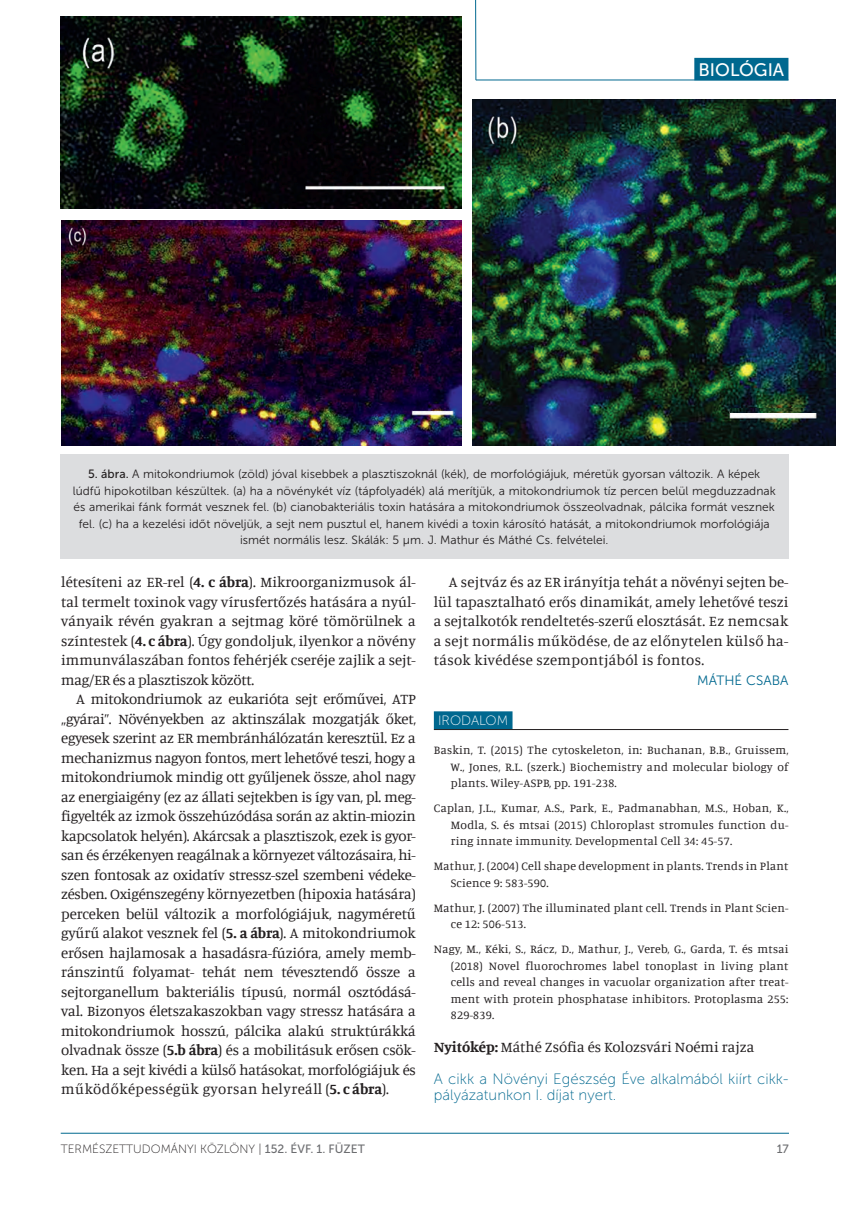
<style>
.page{position:relative;width:854px;height:1207px;background:#fff}
.page>*{position:absolute;margin:0;border:0;box-sizing:border-box;transform-origin:0 0}
.Rovat{font:18px "Museo Sans 500";color:#fff}
.t1{font:15px/19.5px "Manuale";color:#231f20;text-align:justify}
.t2{font:15px/16.5px "Museo Sans 100";color:#00688f}
.Szerző{font:13.5px "Museo Sans 300";color:#00688f}
.Jegyzetek_cím{font:13.5px "Museo Sans 100";color:#fff}
.t3{font:12px/16.5px "Manuale";letter-spacing:.02em;color:#231f20;text-align:justify}
.Képaláírás{font:12px/16.5px "Museo Sans 300";color:#231f20;text-align:center}
.t4{font:12px "Museo Sans 100";color:#231f20}
.t5{font:12px "Museo Sans 500";color:#6c6d70}
.s1{font-family:"Museo Sans 500"}
.s2{font-weight:700}
.s3{font-family:"Museo Sans 500";color:#6c6d70}
</style>
<div class="page">
<hr style="left:61px;top:1133px;width:728px;height:1px;background:#00688f">
<hr style="left:61px;top:80px;width:727px;height:1px;background:#00688f">
<div style="left:449px;top:34px;width:27px;height:53px;background:#fff"></div>
<div style="left:434px;top:711px;width:78px;height:18px;background:#00688f"></div>
<hr style="left:434px;top:729px;width:354px;height:1px;background:#231f20">
<div style="left:694px;top:58px;width:94px;height:22px;background:#00688f"></div>
<div style="left:60px;top:455px;width:728px;height:104px;background:#dcdddf"></div>
<img style="left:60px;top:17px;width:401px;height:192px">
<img style="left:472px;top:100px;width:363px;height:345px">
<img style="left:61px;top:221px;width:400px;height:224px">
<hr style="left:475px;top:0;width:1px;height:80px;background:#00688f">
<img style="left:731px;top:409px;width:86px;height:3px">
<p class="Rovat" style="left:698px;top:60px;width:87px">BIOLÓGIA</p>
<p class="Képaláírás" style="left:73px;top:466px;width:704px"><span class="s1">5. ábra.</span> A mitokondriumok (zöld) jóval kisebbek a plasztiszoknál (kék), de morfológiájuk, méretük gyorsan változik. A képek lúdfű hipokotilban készültek. (a) ha a növénykét víz (tápfolyadék) alá merítjük, a mitokondriumok tíz percen belül megduzzadnak és amerikai fánk formát vesznek fel. (b) cianobakteriális toxin hatására a mitokondriumok összeolvadnak, pálcika formát vesznek fel. (c) ha a kezelési időt növeljük, a sejt nem pusztul el, hanem kivédi a toxin károsító hatását, a mitokondriumok morfológiája ismét normális lesz. Skálák: 5 µm. J. Mathur és Máthé Cs. felvételei.</p>
<p class="t1" style="left:61px;top:572px;width:356px">létesíteni az ER-rel (<span class="s2">4. c ábra</span>). Mikroorganizmusok ál&shy;tal termelt toxinok vagy vírusfertőzés hatására a nyúl&shy;ványaik révén gyakran a sejtmag köré tömörülnek a színtestek (<span class="s2">4. c ábra</span>). Úgy gondoljuk, ilyenkor a növény immunválaszában fontos fehérjék cseréje zajlik a sejt&shy;mag/ER és a plasztiszok között.</p>
<p class="t1" style="left:61px;top:689px;width:356px;text-indent:15px">A mitokondriumok az eukarióta sejt erőművei, ATP „gyárai”. Növényekben az aktinszálak mozgatják őket, egyesek szerint az ER membránhálózatán keresztül. Ez a mechanizmus nagyon fontos, mert lehetővé teszi, hogy a mitokondriumok mindig ott gyűljenek össze, ahol nagy az energiaigény (ez az állati sejtekben is így van, pl. meg&shy;figyelték az izmok összehúzódása során az aktin-miozin kapcsolatok helyén). Akárcsak a plasztiszok, ezek is gyor&shy;san és érzékenyen reagálnak a környezet változásaira, hi&shy;szen fontosak az oxidatív stressz-szel szembeni védeke&shy;zésben. Oxigénszegény környezetben (hipoxia hatására) perceken belül változik a morfológiájuk, nagyméretű gyűrű alakot vesznek fel (<span class="s2">5. a ábra</span>). A mitokondriumok erősen hajlamosak a hasadásra-fúzióra, amely memb&shy;ránszintű folyamat- tehát nem tévesztendő össze a sejtorganellum bakteriális típusú, normál osztódásá&shy;val. Bizonyos életszakaszokban vagy stressz hatására a mitokondriumok hosszú, pálcika alakú struktúrákká olvadnak össze (<span class="s2">5.b ábra</span>) és a mobilitásuk erősen csök&shy;ken. Ha a sejt kivédi a külső hatásokat, morfológiájuk és működőképességük gyorsan helyreáll (<span class="s2">5. c ábra</span>).</p>
<p class="t1" style="left:434px;top:572px;width:356px;text-indent:15px">A sejtváz és az ER irányítja tehát a növényi sejten be&shy;lül tapasztalható erős dinamikát, amely lehetővé teszi a sejtalkotók rendeltetés-szerű elosztását. Ez nemcsak a sejt normális működése, de az előnytelen külső ha&shy;tások kivédése szempontjából is fontos.</p>
<p class="Szerző" style="left:697px;top:673px;width:93px">MÁTHÉ CSABA</p>
<p class="Jegyzetek_cím" style="left:438px;top:713px;width:72px">IRODALOM</p>
<p class="t3" style="left:451px;top:742px;width:339px;text-indent:-17px">Baskin, T. (2015) The cytoskeleton, in: Buchanan, B.B., Gruissem, W., Jones, R.L. (szerk.) Biochemistry and molecular biology of plants. Wiley-ASPB, pp. 191-238.</p>
<p class="t3" style="left:451px;top:800px;width:339px;text-indent:-17px">Caplan, J.L., Kumar, A.S., Park, E., Padmanabhan, M.S., Hoban, K., Modla, S. és mtsai (2015) Chloroplast stromules function du&shy;ring innate immunity. Developmental Cell 34: 45-57.</p>
<p class="t3" style="left:451px;top:858px;width:339px;text-indent:-17px">Mathur, J. (2004) Cell shape development in plants. Trends in Plant<br>Science 9: 583-590.</p>
<p class="t3" style="left:451px;top:899px;width:339px;text-indent:-17px">Mathur, J. (2007) The illuminated plant cell. Trends in Plant Scien&shy;ce 12: 506-513.</p>
<p class="t3" style="left:451px;top:941px;width:339px;text-indent:-17px">Nagy, M., Kéki, S., Rácz, D., Mathur, J., Vereb, G., Garda, T. és mtsai (2018) Novel fluorochromes label tonoplast in living plant cells and reveal changes in vacuolar organization after treat&shy;ment with protein phosphatase inhibitors. Protoplasma 255:<br>829-839.</p>
<p class="t1" style="left:434px;top:1037px;width:322px"><span class="s2">Nyitókép:</span> Máthé Zsófia és Kolozsvári Noémi rajza</p>
<p class="t2" style="left:434px;top:1071px;width:356px">A cikk a Növényi Egészség Éve alkalmából kiírt cikk&shy;pályázatunkon I. díjat nyert.</p>
<p class="t4" style="left:61px;top:1142px;width:306px">TERMÉSZETTUDOMÁNYI KÖZLÖNY | <span class="s3">152. ÉVF. 1. FÜZET</span></p>
<p class="t5" style="left:777px;top:1142px;width:14px">17</p>
</div>
